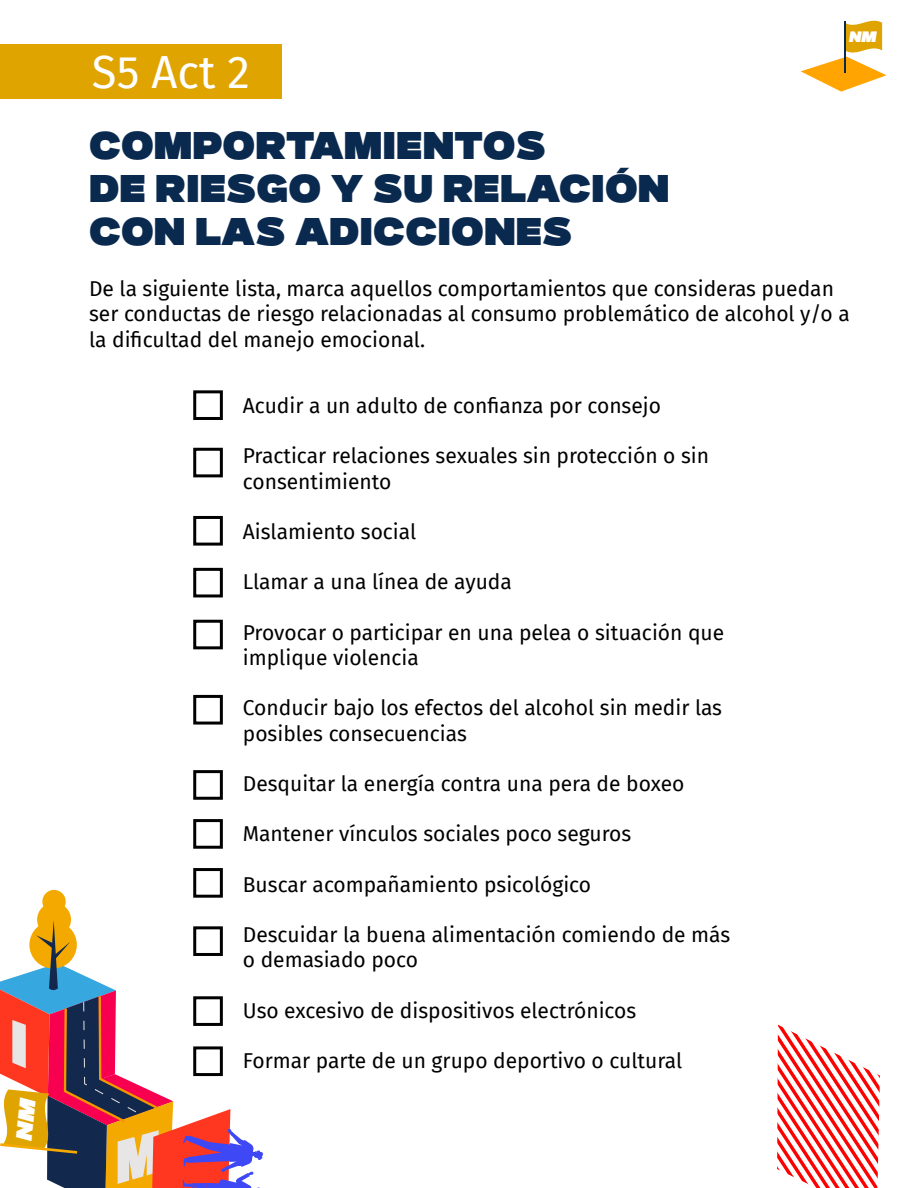
<style>
.page{position:relative;width:918px;height:1188px;background:#fff}
.page>*{position:absolute;margin:0;border:0;box-sizing:border-box;transform-origin:0 0}
.t1{font:45.45px "Fira Sans";color:#fff}
.t2{font:900 36px/43.2px "Gunterz";color:#09294f}
.t3{font:21px/25.2px "Fira Sans";color:#000}
.t4{font:italic 900 14.1px "Gunterz";color:#fff}
</style>
<div class="page">
<div style="left:0;top:44px;width:281px;height:54px;background:#e0a400"></div>
<div style="left:193px;top:390px;width:30px;height:30px;border:3px solid #000"></div>
<div style="left:193px;top:448px;width:30px;height:29px;border:3px solid #000"></div>
<div style="left:193px;top:516px;width:30px;height:30px;border:3px solid #000"></div>
<div style="left:193px;top:620px;width:30px;height:29px;border:3px solid #000"></div>
<div style="left:193px;top:695px;width:30px;height:30px;border:3px solid #000"></div>
<div style="left:193px;top:770px;width:30px;height:30px;border:3px solid #000"></div>
<div style="left:193px;top:819px;width:30px;height:30px;border:3px solid #000"></div>
<div style="left:193px;top:868px;width:30px;height:30px;border:3px solid #000"></div>
<div style="left:193px;top:568px;width:30px;height:29px;border:3px solid #000"></div>
<svg style="left:801px;top:20px;width:86px;height:72px"></svg>
<hr style="left:844px;top:21px;width:2px;height:52px;background:#09294f">
<div style="left:37px;top:903px;width:34px;height:34px;background:#f4a900;border-radius:50%"></div>
<div style="left:42px;top:890px;width:24px;height:23px;background:#f4a900;border-radius:50%"></div>
<svg style="left:777px;top:1025px;width:103px;height:163px"></svg>
<svg style="left:0;top:920px;width:263px;height:268px"></svg>
<h1 class="t1" style="left:92px;top:38px;width:160px">S5 Act 2</h1>
<h2 class="t2" style="left:89px;top:126px;width:582px">COMPORTAMIENTOS<br>DE RIESGO Y SU RELACIÓN<br>CON LAS ADICCIONES</h2>
<p class="t4" style="left:848px;top:27px;width:29px">NM</p>
<p class="t3" style="left:89px;top:276px;width:762px">De la siguiente lista, marca aquellos comportamientos que consideras puedan ser conductas de riesgo relacionadas al consumo problemático de alcohol y/o a la dificultad del manejo emocional.</p>
<p class="t3" style="left:243px;top:393px;width:420px">Acudir a un adulto de confianza por consejo</p>
<p class="t3" style="left:243px;top:443px;width:468px">Practicar relaciones sexuales sin protección o sin consentimiento</p>
<p class="t3" style="left:243px;top:519px;width:175px">Aislamiento social</p>
<p class="t3" style="left:243px;top:569px;width:271px">Llamar a una línea de ayuda</p>
<p class="t3" style="left:243px;top:619px;width:483px">Provocar o participar en una pelea o situación que implique violencia</p>
<p class="t3" style="left:243px;top:695px;width:481px">Conducir bajo los efectos del alcohol sin medir las posibles consecuencias</p>
<p class="t3" style="left:243px;top:771px;width:443px">Desquitar la energía contra una pera de boxeo</p>
<p class="t3" style="left:243px;top:821px;width:390px">Mantener vínculos sociales poco seguros</p>
<p class="t3" style="left:243px;top:871px;width:350px">Buscar acompañamiento psicológico</p>
<p class="t3" style="left:243px;top:922px;width:489px">Descuidar la buena alimentación comiendo de más o demasiado poco</p>
<p class="t3" style="left:243px;top:997px;width:395px">Uso excesivo de dispositivos electrónicos</p>
<p class="t3" style="left:243px;top:1048px;width:441px">Formar parte de un grupo deportivo o cultural</p>
</div>
